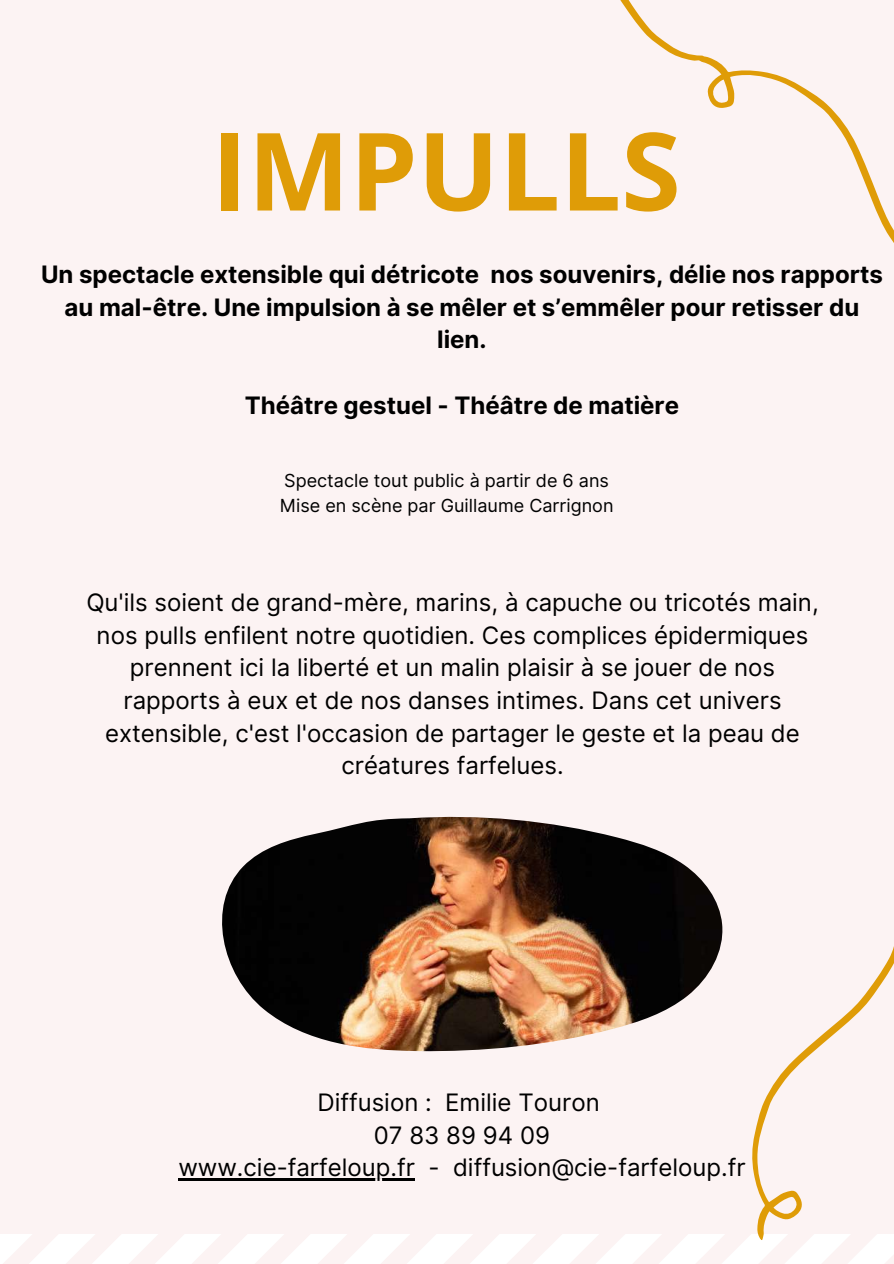
<style>
.page{position:relative;width:894px;height:1264px;background:#fff}
.page>*{position:absolute;margin:0;border:0;box-sizing:border-box;transform-origin:0 0}
.t1{font:700 108.15px "Open Sans";color:#df9c07}
.t2{font:24px/32.7px "Inter";color:#000;text-align:center}
.t3{font:700 24px/32.7px "Inter";color:#000;text-align:center}
.t4{font:18px/24.8px "Inter";color:#000}
</style>
<div class="page">
<div style="left:0;top:0;width:893px;height:1263px;background:#fcf3f3"></div>
<svg style="left:0;top:1234px;width:893px;height:29px"></svg>
<img style="left:222px;top:816px;width:491px;height:235px">
<svg style="left:684px;top:896px;width:209px;height:353px"></svg>
<hr style="left:178px;top:1178px;width:237px;height:2px;background:#000">
<svg style="left:705px;top:56px;width:188px;height:186px"></svg>
<svg style="left:620px;top:0;width:85px;height:63px"></svg>
<h1 class="t1" style="left:212px;top:95px;width:470px">IMPULLS</h1>
<p class="t3" style="left:41px;top:258px;width:843px">Un spectacle extensible qui détricote nos souvenirs, délie nos rapports au mal-être. Une impulsion à se mêler et s’emmêler pour retisser du lien.</p>
<p class="t3" style="left:244px;top:388px;width:436px">Théâtre gestuel - Théâtre de matière</p>
<p class="t4" style="left:279px;top:468px;width:335px">Spectacle tout public à partir de 6 ans<br>Mise en scène par Guillaume Carrignon</p>
<p class="t2" style="left:86px;top:586px;width:733px">Qu'ils soient de grand-mère, marins, à capuche ou tricotés main, nos pulls enfilent notre quotidien. Ces complices épidermiques prennent ici la liberté et un malin plaisir à se jouer de nos rapports à eux et de nos danses intimes. Dans cet univers extensible, c'est l'occasion de partager le geste et la peau de créatures farfelues.</p>
<p class="t2" style="left:178px;top:1085px;width:568px">Diffusion : Emilie Touron<br>07 83 89 94 09<br>www.cie-farfeloup.fr - diffusion@cie-farfeloup.fr</p>
</div>
